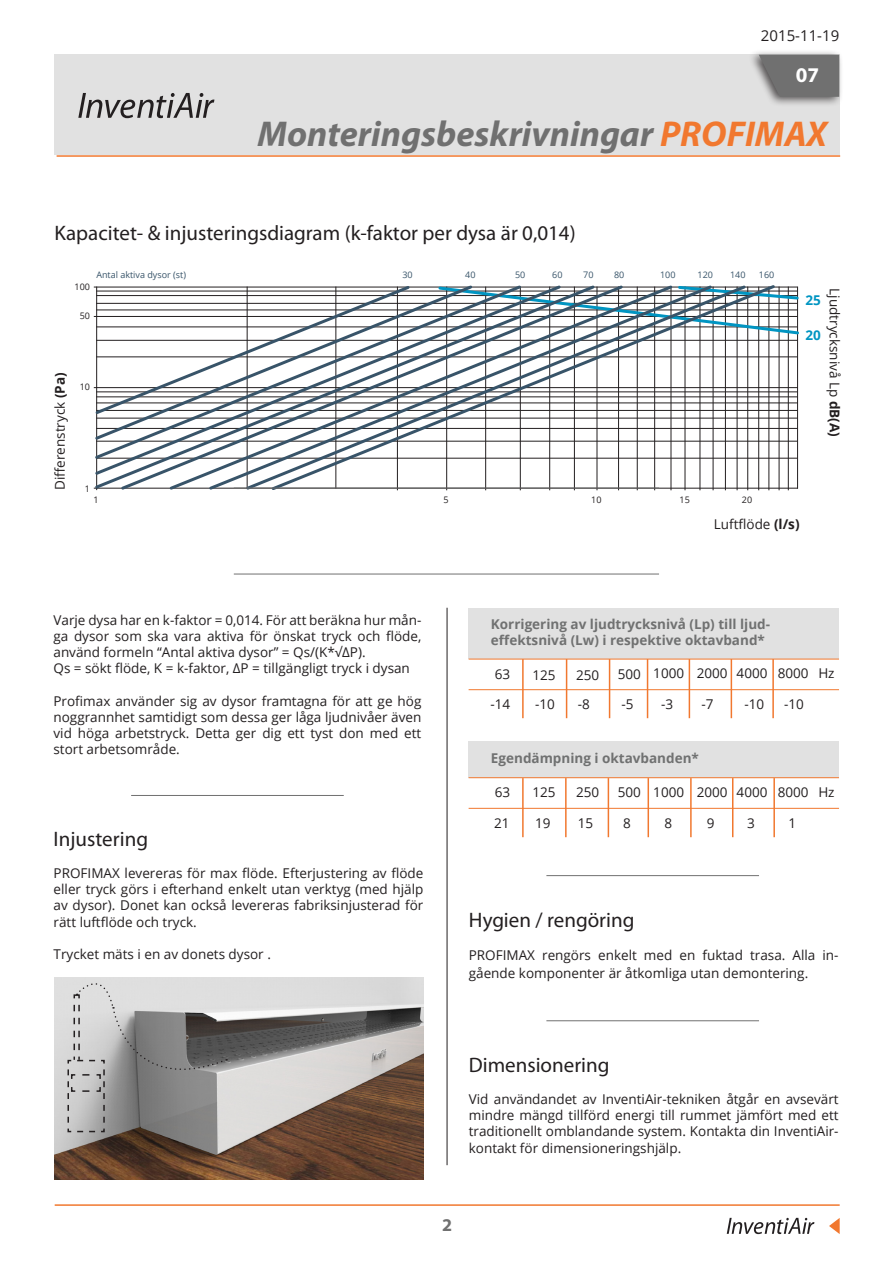
<style>
.page{position:relative;width:893px;height:1263px;background:#fff}
.page>*{position:absolute;margin:0;border:0;box-sizing:border-box;transform-origin:0 0}
.t1{font:italic 700 36px "Myriad Pro";color:#707070}
.t2{font:21px "Myriad Pro";color:#231f20}
.t3{font:700 21px "Myriad Pro";color:#fff}
.t4{font:700 18px "Myriad Pro";color:#707070}
.t5{font:15px "Open Sans";color:#231f20}
.t6{font:13.5px/16.2px "Open Sans";color:#231f20;text-align:justify}
.t7{font:700 13.5px/16.2px "Open Sans";color:#707171}
.t8{font:700 13.5px "Open Sans";color:#0095c2}
.t9{font:9px "Open Sans";color:#385469}
.t10{font:9px "Open Sans";color:#231f20}
.s1{color:#f1782f}
.s2{font-weight:700}
</style>
<div class="page">
<hr style="left:96px;top:340px;width:701px;height:1px;background:#231f20">
<hr style="left:96px;top:357px;width:701px;height:1px;background:#231f20">
<hr style="left:96px;top:397px;width:701px;height:1px;background:#231f20">
<hr style="left:96px;top:392px;width:701px;height:1px;background:#231f20">
<hr style="left:96px;top:403px;width:701px;height:1px;background:#231f20">
<hr style="left:96px;top:410px;width:701px;height:1px;background:#231f20">
<hr style="left:96px;top:418px;width:701px;height:1px;background:#231f20">
<hr style="left:96px;top:428px;width:701px;height:1px;background:#231f20">
<hr style="left:96px;top:441px;width:701px;height:1px;background:#231f20">
<hr style="left:96px;top:458px;width:701px;height:1px;background:#231f20">
<hr style="left:94px;top:387px;width:704px;height:1px;background:#231f20">
<hr style="left:94px;top:488px;width:704px;height:1px;background:#231f20">
<hr style="left:779px;top:287px;width:1px;height:203px;background:#231f20">
<hr style="left:788px;top:287px;width:1px;height:203px;background:#231f20">
<hr style="left:797px;top:287px;width:1px;height:202px;background:#231f20">
<svg style="left:777px;top:286px;width:22px;height:50px"></svg>
<svg style="left:95px;top:442px;width:174px;height:19px"></svg>
<svg style="left:93px;top:286px;width:176px;height:156px"></svg>
<svg style="left:269px;top:285px;width:508px;height:206px"></svg>
<div style="left:54px;top:55px;width:785px;height:100px;background:#e1e1e1"></div>
<svg style="left:78px;top:93px;width:136px;height:25px"></svg>
<div style="left:748px;top:49px;width:96px;height:58px;background:#231f20;opacity:.75"></div>
<svg style="left:759px;top:55px;width:80px;height:42px;background:#777"></svg>
<hr style="left:57px;top:155px;width:783px;height:2px;background:#f1782f">
<svg style="left:727px;top:1218px;width:87px;height:16px"></svg>
<svg style="left:829px;top:1218px;width:11px;height:16px"></svg>
<hr style="left:55px;top:1204px;width:785px;height:2px;background:#f1782f">
<div style="left:469px;top:741px;width:370px;height:36px;background:#e1e1e1"></div>
<div style="left:469px;top:608px;width:370px;height:51px;background:#e1e1e1"></div>
<hr style="left:469px;top:689px;width:370px;height:1px;background:#f1782f">
<hr style="left:469px;top:659px;width:370px;height:1px;background:#f1782f">
<hr style="left:234px;top:574px;width:425px;height:1px;background:#707070">
<hr style="left:131px;top:795px;width:213px;height:1px;background:#707070">
<hr style="left:546px;top:875px;width:213px;height:1px;background:#707070">
<hr style="left:546px;top:1020px;width:213px;height:1px;background:#707070">
<hr style="left:234px;top:488px;width:425px;height:1px;background:#707070">
<hr style="left:469px;top:808px;width:370px;height:1px;background:#f1782f">
<hr style="left:469px;top:777px;width:370px;height:1px;background:#f1782f">
<hr style="left:522px;top:659px;width:2px;height:59px;background:#f1782f">
<hr style="left:522px;top:778px;width:2px;height:59px;background:#f1782f">
<hr style="left:565px;top:778px;width:2px;height:59px;background:#f1782f">
<hr style="left:608px;top:778px;width:1px;height:59px;background:#f1782f">
<hr style="left:647px;top:778px;width:2px;height:59px;background:#f1782f">
<hr style="left:690px;top:778px;width:2px;height:59px;background:#f1782f">
<hr style="left:732px;top:778px;width:1px;height:59px;background:#f1782f">
<hr style="left:773px;top:778px;width:2px;height:59px;background:#f1782f">
<hr style="left:566px;top:659px;width:1px;height:59px;background:#f1782f">
<hr style="left:609px;top:659px;width:1px;height:59px;background:#f1782f">
<hr style="left:647px;top:659px;width:1px;height:59px;background:#f1782f">
<hr style="left:689px;top:659px;width:1px;height:59px;background:#f1782f">
<hr style="left:731px;top:659px;width:1px;height:59px;background:#f1782f">
<hr style="left:772px;top:659px;width:2px;height:59px;background:#f1782f">
<hr style="left:447px;top:608px;width:1px;height:557px;background:#231f20">
<img style="left:55px;top:978px;width:368px;height:202px">
<svg style="left:67px;top:977px;width:160px;height:156px;background:#a3a3a3"></svg>
<p class="t5" style="left:761px;top:25px;width:80px">2015-11-19</p>
<p class="t3" style="left:796px;top:61px;width:25px">07</p>
<p class="t1" style="left:258px;top:110px;width:571px">Monteringsbeskrivningar <span class="s1">PROFIMAX</span></p>
<p class="t2" style="left:54px;top:220px;width:523px">Kapacitet- &amp; injusteringsdiagram (k-faktor per dysa är 0,014)</p>
<p class="t9" style="left:96px;top:269px;width:91px">Antal aktiva dysor (st)</p>
<p class="t9" style="left:402px;top:269px;width:12px">30</p>
<p class="t9" style="left:465px;top:269px;width:12px">40</p>
<p class="t9" style="left:515px;top:269px;width:12px">50</p>
<p class="t9" style="left:552px;top:269px;width:12px">60</p>
<p class="t9" style="left:583px;top:269px;width:12px">70</p>
<p class="t9" style="left:614px;top:269px;width:12px">80</p>
<p class="t9" style="left:660px;top:269px;width:17px">100</p>
<p class="t9" style="left:698px;top:269px;width:17px">120</p>
<p class="t9" style="left:730px;top:269px;width:17px">140</p>
<p class="t9" style="left:759px;top:269px;width:17px">160</p>
<p class="t10" style="left:75px;top:280px;width:17px">100</p>
<p class="t10" style="left:80px;top:310px;width:12px">50</p>
<p class="t6" style="left:51px;top:490px;width:119px;rotate:-90deg">Differenstryck <span class="s2">(Pa)</span></p>
<p class="t10" style="left:80px;top:380px;width:12px">10</p>
<p class="t10" style="left:85px;top:483px;width:7px">1</p>
<p class="t10" style="left:94px;top:493px;width:7px">1</p>
<p class="t10" style="left:444px;top:493px;width:7px">5</p>
<p class="t10" style="left:591px;top:493px;width:12px">10</p>
<p class="t10" style="left:680px;top:493px;width:12px">15</p>
<p class="t10" style="left:742px;top:493px;width:12px">20</p>
<p class="t6" style="left:843px;top:288px;width:150px;rotate:90deg">Ljudtrycksnivå Lp <span class="s2">dB(A)</span></p>
<p class="t8" style="left:805px;top:290px;width:17px">25</p>
<p class="t8" style="left:805px;top:325px;width:17px">20</p>
<p class="t6" style="left:714px;top:516px;width:87px">Luftflöde <span class="s2">(l/s)</span></p>
<p class="t6" style="left:53px;top:611px;width:369px">Varje dysa har en k-faktor = 0,014. För att beräkna hur mån&shy;ga dysor som ska vara aktiva för önskat tryck och flöde, använd formeln “Antal aktiva dysor” = Qs/(K*√∆P).</p>
<p class="t6" style="left:53px;top:660px;width:358px">Qs = sökt flöde, K = k-faktor, ∆P = tillgängligt tryck i dysan</p>
<p class="t6" style="left:53px;top:692px;width:369px">Profimax använder sig av dysor framtagna för att ge hög noggrannhet samtidigt som dessa ger låga ljudnivåer även vid höga arbetstryck. Detta ger dig ett tyst don med ett stort arbetsområde.</p>
<p class="t2" style="left:54px;top:826px;width:96px">Injustering</p>
<p class="t6" style="left:54px;top:865px;width:371px">PROFIMAX levereras för max flöde. Efterjustering av flöde eller tryck görs i efterhand enkelt utan verktyg (med hjälp av dysor). Donet kan också levereras fabriksinjusterad för rätt luftflöde och tryck.</p>
<p class="t6" style="left:54px;top:946px;width:219px">Trycket mäts i en av donets dysor .</p>
<p class="t7" style="left:491px;top:616px;width:281px">Korrigering av ljudtrycksnivå (Lp) till ljud&shy;effektsnivå (Lw) i respektive oktavband*</p>
<p class="t6" style="left:495px;top:666px;width:17px">63</p>
<p class="t6" style="left:532px;top:666px;width:25px">125</p>
<p class="t6" style="left:576px;top:666px;width:25px">250</p>
<p class="t6" style="left:618px;top:666px;width:25px">500</p>
<p class="t6" style="left:653px;top:665px;width:32px">1000</p>
<p class="t6" style="left:697px;top:665px;width:32px">2000</p>
<p class="t6" style="left:737px;top:665px;width:32px">4000</p>
<p class="t6" style="left:778px;top:665px;width:32px">8000</p>
<p class="t6" style="left:818px;top:665px;width:18px">Hz</p>
<p class="t6" style="left:490px;top:695px;width:21px">-14</p>
<p class="t6" style="left:535px;top:695px;width:21px">-10</p>
<p class="t6" style="left:578px;top:695px;width:14px">-8</p>
<p class="t6" style="left:621px;top:695px;width:14px">-5</p>
<p class="t6" style="left:661px;top:695px;width:14px">-3</p>
<p class="t6" style="left:702px;top:695px;width:14px">-7</p>
<p class="t6" style="left:744px;top:695px;width:21px">-10</p>
<p class="t6" style="left:784px;top:695px;width:21px">-10</p>
<p class="t7" style="left:491px;top:750px;width:209px">Egendämpning i oktavbanden*</p>
<p class="t6" style="left:495px;top:784px;width:17px">63</p>
<p class="t6" style="left:532px;top:784px;width:25px">125</p>
<p class="t6" style="left:576px;top:784px;width:25px">250</p>
<p class="t6" style="left:618px;top:784px;width:25px">500</p>
<p class="t6" style="left:653px;top:784px;width:32px">1000</p>
<p class="t6" style="left:697px;top:784px;width:32px">2000</p>
<p class="t6" style="left:737px;top:784px;width:32px">4000</p>
<p class="t6" style="left:778px;top:784px;width:32px">8000</p>
<p class="t6" style="left:818px;top:783px;width:18px">Hz</p>
<p class="t6" style="left:494px;top:814px;width:17px">21</p>
<p class="t6" style="left:535px;top:814px;width:17px">19</p>
<p class="t6" style="left:578px;top:814px;width:17px">15</p>
<p class="t6" style="left:623px;top:814px;width:9px">8</p>
<p class="t6" style="left:665px;top:814px;width:9px">8</p>
<p class="t6" style="left:707px;top:814px;width:9px">9</p>
<p class="t6" style="left:747px;top:814px;width:9px">3</p>
<p class="t6" style="left:788px;top:814px;width:9px">1</p>
<p class="t2" style="left:469px;top:907px;width:167px">Hygien / rengöring</p>
<p class="t6" style="left:469px;top:945px;width:371px;line-height:18px">PROFIMAX rengörs enkelt med en fuktad trasa. Alla in&shy;gående komponenter är åtkomliga utan demontering.</p>
<p class="t2" style="left:469px;top:1051px;width:142px">Dimensionering</p>
<p class="t6" style="left:469px;top:1090px;width:371px">Vid användandet av InventiAir-tekniken åtgår en avsevärt mindre mängd tillförd energi till rummet jämfört med ett traditionellt omblandande system. Kontakta din InventiAir&shy;kontakt för dimensioneringshjälp.</p>
<p class="t4" style="left:442px;top:1213px;width:11px">2</p>
</div>
